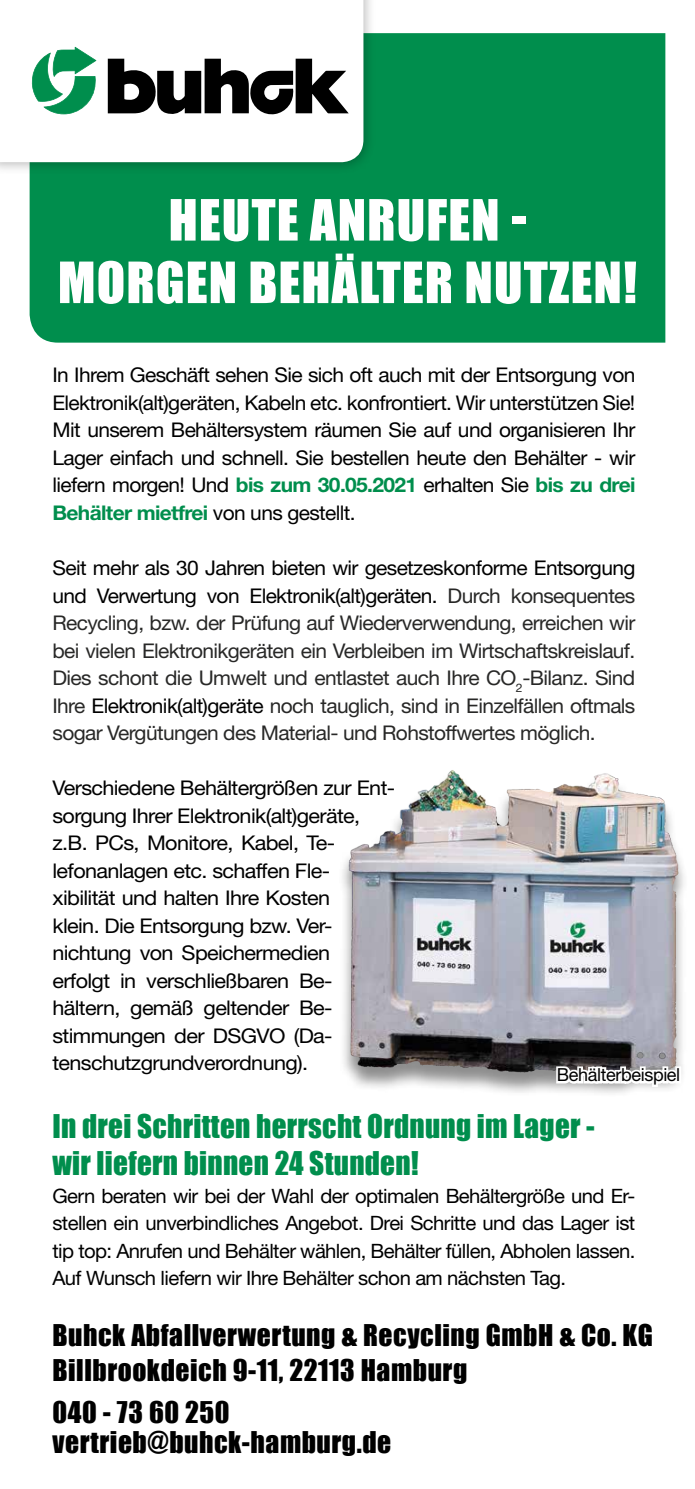
<style>
.page{position:relative;width:695px;height:1489px;background:#fff}
.page>*{position:absolute;margin:0;border:0;box-sizing:border-box;transform-origin:0 0}
.t1{font:52.5px/62.5px "Impact";letter-spacing:.02em;color:#fff;text-align:center}
.t2{font:30px/37.5px "Impact";letter-spacing:.01em;color:#008e4d}
.t3{font:27.5px/35px "Impact";letter-spacing:.02em;color:#000}
.t4{font:20.25px/27.5px "Helvetica Neue LT Std";letter-spacing:-.03em;color:#282827;text-align:justify}
.t5{font:20.25px/27.5px "Helvetica Neue LT Std";letter-spacing:-.03em;color:#000;text-align:justify}
.t6{font:20.25px/27.5px "Helvetica Neue LT Std";letter-spacing:-.03em;color:#000;scale:1.07 1}
.t7{font:19.75px/27.5px "Helvetica Neue LT Std";letter-spacing:-.03em;color:#000;text-align:justify}
.t8{font:18px "Helvetica Neue LT Std";letter-spacing:-.02em;color:#000}
.s1{font-weight:700;color:#008e4d}
.s2{color:#000}
</style>
<div class="page">
<div style="left:30px;top:33px;width:635px;height:309px;background:#008e4d"></div>
<div style="left:0;top:0;width:376px;height:175px;background:#000;opacity:.3"></div>
<svg style="left:0;top:0;width:364px;height:163px"></svg>
<svg style="left:108px;top:59px;width:240px;height:55px"></svg>
<svg style="left:32px;top:47px;width:65px;height:67px"></svg>
<div style="left:337px;top:773px;width:352px;height:325px;background:#000;opacity:.45"></div>
<img style="left:347px;top:771px;width:104px;height:90px">
<svg style="left:554px;top:1062px;width:127px;height:31px"></svg>
<h1 class="t1" style="left:58px;top:187px;width:580px">HEUTE ANRUFEN -<br>MORGEN BEHÄLTER NUTZEN!</h1>
<p class="t5" style="left:52px;top:361px;width:584px">In Ihrem Geschäft sehen Sie sich oft auch mit der Entsorgung von Elektronik(alt)geräten, Kabeln etc. konfrontiert. Wir unterstützen Sie!<br>Mit unserem Behältersystem räumen Sie auf und organisieren Ihr Lager einfach und schnell. Sie bestellen heute den Behälter - wir liefern morgen! Und <span class="s1">bis zum 30.05.2021</span> erhalten Sie <span class="s1">bis zu drei Behälter mietfrei</span> von uns gestellt.</p>
<p class="t4" style="left:52px;top:553px;width:584px"><span class="s2">Seit mehr als 30 Jahren bieten wir gesetzeskonforme Entsorgung und Verwertung von Elektronik(alt)geräten.</span> Durch konsequentes Recycling, bzw. der Prüfung auf Wiederverwendung, erreichen wir bei vielen Elektronikgeräten ein Verbleiben im Wirtschaftskreislauf.<br>Dies schont die Umwelt und entlastet auch Ihre CO<sub>2</sub>-Bilanz. Sind Ihre <span class="s2">Elektronik(alt)geräte</span> noch tauglich, sind in Einzelfällen oftmals sogar Vergütungen des Material- und Rohstoffwertes möglich.</p>
<p class="t6" style="left:52px;top:773px;width:322px">Verschiedene Behältergrößen zur Ent&shy;sorgung Ihrer Elektronik(alt)geräte, z.B. PCs, Monitore, Kabel, Te&shy;lefonanlagen etc. schaffen Fle&shy;xibilität und halten Ihre Kosten<br>klein. Die Entsorgung bzw. Ver&shy;nichtung von Speichermedien<br>erfolgt in verschließbaren Be&shy;hältern, gemäß geltender Be&shy;stimmungen der DSGVO (Da&shy;tenschutzgrundverordnung).</p>
<h2 class="t2" style="left:52px;top:1106px;width:543px">In drei Schritten herrscht Ordnung im Lager - wir liefern binnen 24 Stunden!</h2>
<p class="t7" style="left:52px;top:1181px;width:584px">Gern beraten wir bei der Wahl der optimalen Behältergröße und Er&shy;stellen ein unverbindliches Angebot. Drei Schritte und das Lager ist tip top: Anrufen und Behälter wählen, Behälter füllen, Abholen lassen.<br>Auf Wunsch liefern wir Ihre Behälter schon am nächsten Tag.</p>
<h3 class="t3" style="left:52px;top:1316px;width:602px">Buhck Abfallverwertung &amp; Recycling GmbH &amp; Co. KG<br>Billbrookdeich 9-11, 22113 Hamburg</h3>
<h3 class="t3" style="left:52px;top:1396px;width:340px;line-height:30px">040 - 73 60 250 vertrieb@buhck-hamburg.de</h3>
<p class="t8" style="left:557px;top:1064px;width:125px">Behälterbeispiel</p>
</div>
